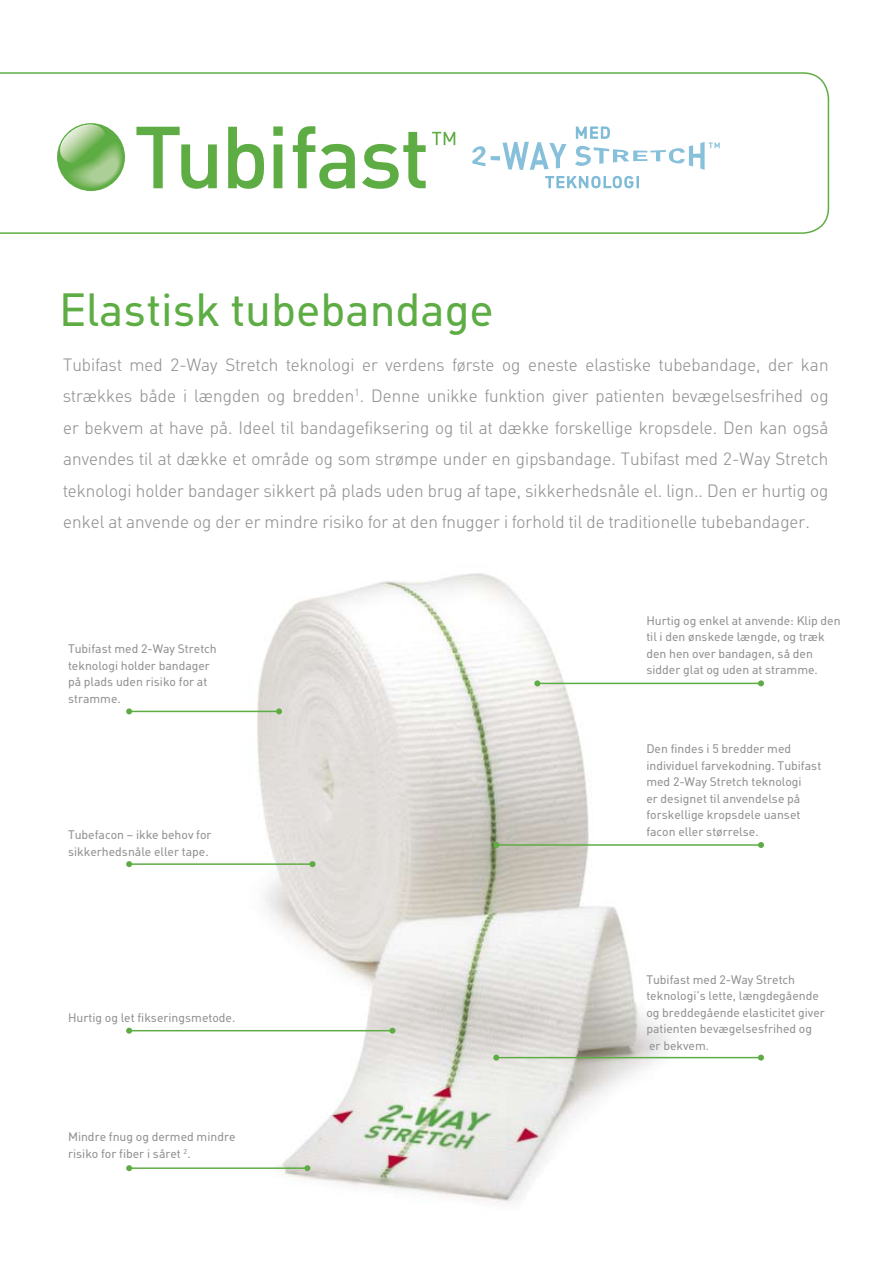
<style>
.page{position:relative;width:893px;height:1263px;background:#fff}
.page>*{position:absolute;margin:0;border:0;box-sizing:border-box;transform-origin:0 0}
.t1{font:45px "MHC Din";color:#5ead44}
.t2{font:300 17.25px/31.5px "MHC Din";letter-spacing:.005em;color:#939393;text-align:justify}
.t3{font:12px/16.5px "MHC Din";color:#939393}
</style>
<div class="page">
<svg style="left:0;top:72px;width:829px;height:162px"></svg>
<img style="left:144px;top:573px;width:598px;height:631px">
<hr style="left:129px;top:711px;width:150px;height:1px;background:#5ead44">
<svg style="left:126px;top:708px;width:6px;height:6px"></svg>
<svg style="left:276px;top:708px;width:6px;height:6px"></svg>
<hr style="left:129px;top:863px;width:183px;height:2px;background:#5ead44">
<svg style="left:126px;top:861px;width:6px;height:6px"></svg>
<svg style="left:309px;top:861px;width:6px;height:6px"></svg>
<hr style="left:129px;top:1030px;width:263px;height:1px;background:#5ead44">
<svg style="left:126px;top:1028px;width:6px;height:6px"></svg>
<svg style="left:389px;top:1028px;width:6px;height:6px"></svg>
<hr style="left:129px;top:1167px;width:178px;height:2px;background:#5ead44">
<svg style="left:126px;top:1165px;width:6px;height:6px"></svg>
<svg style="left:304px;top:1165px;width:6px;height:6px"></svg>
<hr style="left:537px;top:683px;width:224px;height:1px;background:#5ead44">
<svg style="left:534px;top:680px;width:6px;height:6px"></svg>
<svg style="left:758px;top:680px;width:6px;height:6px"></svg>
<hr style="left:496px;top:844px;width:265px;height:2px;background:#5ead44">
<svg style="left:493px;top:842px;width:6px;height:6px"></svg>
<svg style="left:758px;top:842px;width:6px;height:6px"></svg>
<hr style="left:496px;top:1057px;width:265px;height:1px;background:#5ead44">
<svg style="left:493px;top:1054px;width:6px;height:6px"></svg>
<svg style="left:758px;top:1054px;width:6px;height:6px"></svg>
<svg style="left:432px;top:132px;width:23px;height:13px"></svg>
<svg style="left:136px;top:127px;width:81px;height:62px"></svg>
<svg style="left:228px;top:127px;width:36px;height:62px"></svg>
<svg style="left:273px;top:126px;width:10px;height:62px"></svg>
<svg style="left:293px;top:126px;width:62px;height:63px"></svg>
<svg style="left:362px;top:132px;width:64px;height:57px"></svg>
<svg style="left:57px;top:123px;width:72px;height:72px"></svg>
<svg style="left:472px;top:145px;width:13px;height:21px"></svg>
<svg style="left:491px;top:142px;width:75px;height:28px"></svg>
<svg style="left:545px;top:176px;width:94px;height:12px"></svg>
<svg style="left:575px;top:127px;width:145px;height:43px"></svg>
<h1 class="t1" style="left:59px;top:284px;width:436px">Elastisk tubebandage</h1>
<p class="t2" style="left:63px;top:349px;width:767px">Tubifast med 2-Way Stretch teknologi er verdens første og eneste elastiske tubebandage, der kan strækkes både i længden og bredden<sup>1</sup>. Denne unikke funktion giver patienten bevægelsesfrihed og er bekvem at have på. Ideel til bandagefiksering og til at dække forskellige kropsdele. Den kan også anvendes til at dække et område og som strømpe under en gipsbandage. Tubifast med 2-Way Stretch teknologi holder bandager sikkert på plads uden brug af tape, sikkerhedsnåle el. lign.. Den er hurtig og enkel at anvende og der er mindre risiko for at den fnugger i forhold til de traditionelle tubebandager.</p>
<p class="t3" style="left:68px;top:640px;width:150px">Tubifast med 2-Way Stretch teknologi holder bandager på plads uden risiko for at stramme.</p>
<p class="t3" style="left:68px;top:826px;width:145px">Tubefacon – ikke behov for sikkerhedsnåle eller tape.</p>
<p class="t3" style="left:68px;top:1009px;width:169px">Hurtig og let fikseringsmetode.</p>
<p class="t3" style="left:68px;top:1128px;width:169px">Mindre fnug og dermed mindre risiko for fiber i såret <sup>2</sup>.</p>
<p class="t3" style="left:646px;top:612px;width:196px">Hurtig og enkel at anvende: Klip den til i den ønskede længde, og træk den hen over bandagen, så den sidder glat og uden at stramme.</p>
<p class="t3" style="left:646px;top:741px;width:176px">Den findes i 5 bredder med individuel farvekodning. Tubifast med 2-Way Stretch teknologi<br>er designet til anvendelse på forskellige kropsdele uanset facon eller størrelse.</p>
<p class="t3" style="left:646px;top:971px;width:180px">Tubifast med 2-Way Stretch teknologi’s lette, længdegående og breddegående elasticitet giver patienten bevægelsesfrihed og er bekvem.</p>
</div>
